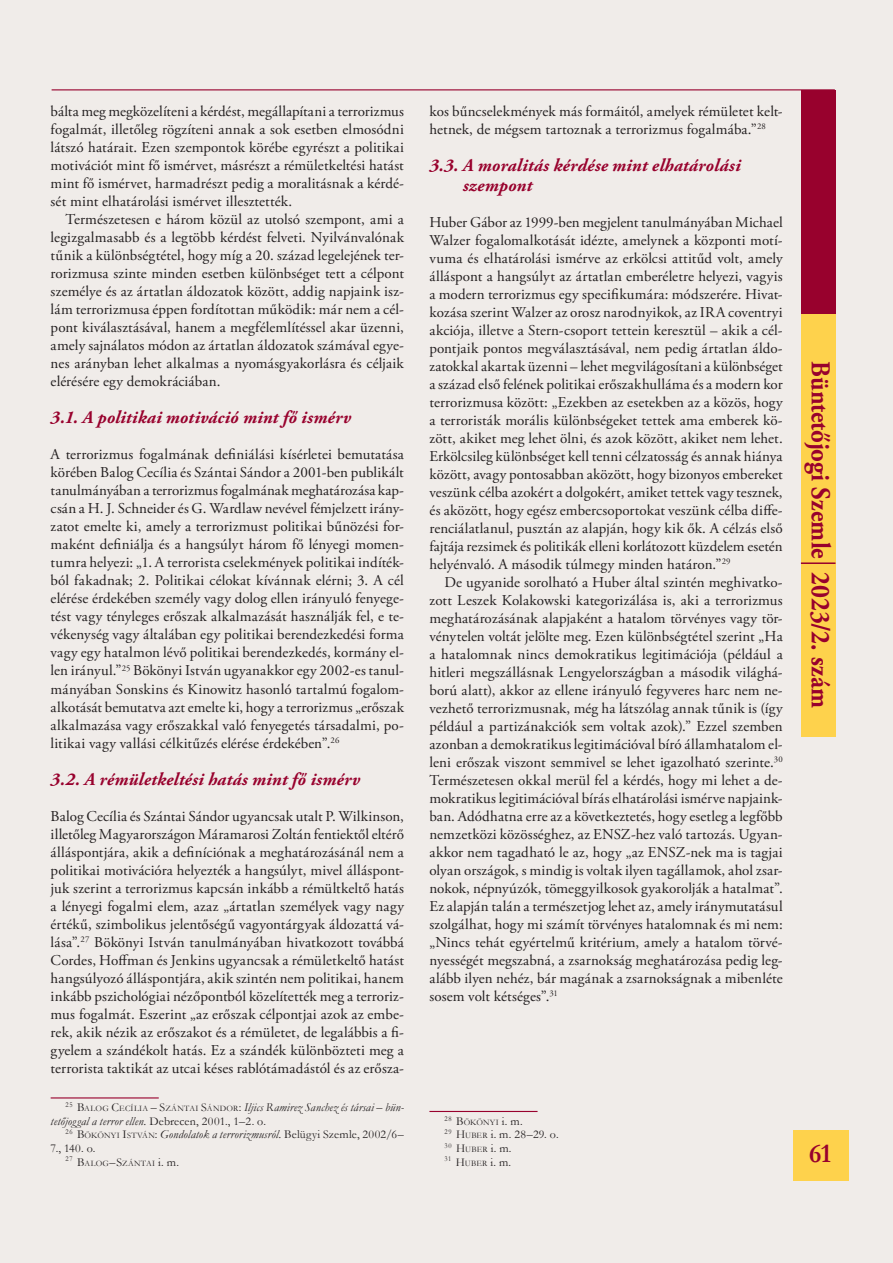
<style>
.page{position:relative;width:893px;height:1263px;background:#fff}
.page>*{position:absolute;margin:0;border:0;box-sizing:border-box;transform-origin:0 0}
.t1{font:700 27.3px "Adobe Garamond Pro";color:#98012d;scale:.91 1}
.t2{font:700 27px "Garamond";color:#98012d}
._2__cím{font:italic 700 18px/19.5px "Adobe Garamond Pro";letter-spacing:.01em;color:#98012d}
.tompa_szöveg{font:15px/18px "Adobe Garamond Pro";letter-spacing:.005em;color:#231f20;text-align:justify}
.Szöveg{font:15px/18px "Adobe Garamond Pro";letter-spacing:.01em;color:#231f20;text-align:justify}
.labjegyzet{font:italic 12px/13.5px "Garamond";letter-spacing:.01em;color:#231f20}
.labjegyzet-2{font:12px/13.5px "Garamond";letter-spacing:.02em;color:#231f20}
.labjegyzet-3{font:8.4px "Garamond";letter-spacing:.03em;color:#231f20}
.s1{font-style:normal}
.s2{font-style:normal;font-size:8.4px}
.s3{font-style:inherit}
.s4{font-size:8.4px}
.s5{font-style:italic}
.s6{font-size:12px}
</style>
<div class="page">
<div style="left:0;top:0;width:892px;height:1262px;background:#f0ece9"></div>
<div style="left:793px;top:1129px;width:55px;height:51px;background:#fed24c"></div>
<hr style="left:52px;top:89px;width:782px;height:1px;background:#98012d">
<div style="left:800px;top:312px;width:34px;height:424px;background:#fed24c"></div>
<div style="left:800px;top:90px;width:34px;height:224px;background:#98012d"></div>
<hr style="left:800px;top:562px;width:35px;height:2px;background:#98012d">
<hr style="left:51px;top:1097px;width:108px;height:1px;background:#98012d">
<hr style="left:429px;top:1110px;width:108px;height:1px;background:#98012d">
<p class="tompa_szöveg" style="left:51px;top:102px;width:354px">bálta meg megközelíteni a kérdést, megállapítani a terrorizmus fogalmát, illetőleg rögzíteni annak a sok esetben elmosódni látszó határait. Ezen szempontok körébe egyrészt a politikai motivációt mint fő ismérvet, másrészt a rémületkeltési hatást mint fő ismérvet, harmadrészt pedig a moralitásnak a kérdé&shy;sét mint elhatárolási ismérvet illesztették.</p>
<p class="Szöveg" style="left:51px;top:210px;width:355px;text-indent:15px">Természetesen e három közül az utolsó szempont, ami a legizgalmasabb és a legtöbb kérdést felveti. Nyilvánvalónak tűnik a különbségtétel, hogy míg a 20. század legelejének ter&shy;rorizmusa szinte minden esetben különbséget tett a célpont személye és az ártatlan áldozatok között, addig napjaink isz&shy;lám terrorizmusa éppen fordítottan működik: már nem a cél&shy;pont kiválasztásával, hanem a megfélemlítéssel akar üzenni, amely sajnálatos módon az ártatlan áldozatok számával egye&shy;nes arányban lehet alkalmas a nyomásgyakorlásra és céljaik elérésére egy demokráciában.</p>
<p class="_2__cím" style="left:51px;top:408px;width:302px">3.1. A politikai motiváció mint fő ismérv</p>
<p class="tompa_szöveg" style="left:51px;top:446px;width:355px">A terrorizmus fogalmának definiálási kísérletei bemutatása körében Balog Cecília és Szántai Sándor a 2001-ben publikált tanulmányában a terrorizmus fogalmának meghatározása kap&shy;csán a H. J. Schneider és G. Wardlaw nevével fémjelzett irány&shy;zatot emelte ki, amely a terrorizmust politikai bűnözési for&shy;maként definiálja és a hangsúlyt három fő lényegi momen&shy;tumra helyezi: „1. A terrorista cselekmények politikai indíték&shy;ból fakadnak; 2. Politikai célokat kívánnak elérni; 3. A cél elérése érdekében személy vagy dolog ellen irányuló fenyege&shy;tést vagy tényleges erőszak alkalmazását használják fel, e te&shy;vékenység vagy általában egy politikai berendezkedési forma vagy egy hatalmon lévő politikai berendezkedés, kormány el&shy;len irányul.”<sup>25</sup> Bökönyi István ugyanakkor egy 2002-es tanul&shy;mányában Sonskins és Kinowitz hasonló tartalmú fogalom&shy;alkotását bemutatva azt emelte ki, hogy a terrorizmus „erőszak alkalmazása vagy erőszakkal való fenyegetés társadalmi, po&shy;litikai vagy vallási célkitűzés elérése érdekében”.<sup>26</sup></p>
<p class="_2__cím" style="left:51px;top:769px;width:311px">3.2. A rémületkeltési hatás mint fő ismérv</p>
<p class="tompa_szöveg" style="left:51px;top:807px;width:355px">Balog Cecília és Szántai Sándor ugyancsak utalt P. Wilkinson, illetőleg Magyarországon Máramarosi Zoltán fentiektől eltérő álláspontjára, akik a definíciónak a meghatározásánál nem a politikai motivációra helyezték a hangsúlyt, mivel álláspont&shy;juk szerint a terrorizmus kapcsán inkább a rémültkeltő hatás a lényegi fogalmi elem, azaz „ártatlan személyek vagy nagy értékű, szimbolikus jelentőségű vagyontárgyak áldozattá vá&shy;lása”.<sup>27</sup> Bökönyi István tanulmányában hivatkozott továbbá Cordes, Hoffman és Jenkins ugyancsak a rémületkeltő hatást hangsúlyozó álláspontjára, akik szintén nem politikai, hanem inkább pszichológiai nézőpontból közelítették meg a terroriz&shy;mus fogalmát. Eszerint „az erőszak célpontjai azok az embe&shy;rek, akik nézik az erőszakot és a rémületet, de legalábbis a fi&shy;gyelem a szándékolt hatás. Ez a szándék különbözteti meg a terrorista taktikát az utcai késes rablótámadástól és az erősza-</p>
<p class="labjegyzet" style="left:51px;top:1100px;width:355px;text-indent:15px"><sup>25</sup> <span class="s1">B</span><span class="s2">AL OG</span> <span class="s1">C</span><span class="s2">EC ÍLIA</span> <span class="s1">– S</span><span class="s2">ZÁNTAI</span> <span class="s1">S</span><span class="s2">ÁNDOR</span><span class="s1">:</span> Iljics Ramirez Sanchez és társai – bün&shy;tetőjoggal a terror ellen. <span class="s1">Debrecen, 2001., 1–2. o.</span></p>
<p class="labjegyzet-2" style="left:51px;top:1127px;width:354px;text-indent:15px"><sup>26</sup> <span class="s3">B</span><span class="s4">ÖKÖNYI</span> <span class="s3">I</span><span class="s4">STVÁN</span>: <span class="s5">Gondolatok a terrorizmusról.</span> Belügyi Szemle, 2002/6–<br>7., 140. o.</p>
<p class="labjegyzet-3" style="left:65px;top:1156px;width:115px"><sup>27</sup> <span class="s6">B</span>ALOG<span class="s6">–S</span>ZÁNTAI <span class="s6">i. m.</span></p>
<p class="tompa_szöveg" style="left:429px;top:102px;width:354px">kos bűncselekmények más formáitól, amelyek rémületet kelt&shy;hetnek, de mégsem tartoznak a terrorizmus fogalmába.”<sup>28</sup></p>
<p class="_2__cím" style="left:462px;top:156px;width:279px;text-indent:-33px">3.3. A moralitás kérdése mint elhatárolási szempont</p>
<p class="tompa_szöveg" style="left:429px;top:213px;width:355px">Huber Gábor az 1999-ben megjelent tanulmányában Michael Walzer fogalomalkotását idézte, amelynek a központi motí&shy;vuma és elhatárolási ismérve az erkölcsi attitűd volt, amely álláspont a hangsúlyt az ártatlan emberéletre helyezi, vagyis a modern terrorizmus egy specifikumára: módszerére. Hivat&shy;kozása szerint Walzer az orosz narodnyikok, az IRA coventryi akciója, illetve a Stern-csoport tettein keresztül – akik a cél&shy;pontjaik pontos megválasztásával, nem pedig ártatlan áldo&shy;zatokkal akartak üzenni – lehet megvilágosítani a különbséget a század első felének politikai erőszakhulláma és a modern kor terrorizmusa között: „Ezekben az esetekben az a közös, hogy a terroristák morális különbségeket tettek ama emberek kö&shy;zött, akiket meg lehet ölni, és azok között, akiket nem lehet.<br>Erkölcsileg különbséget kell tenni célzatosság és annak hiánya között, avagy pontosabban aközött, hogy bizonyos embereket veszünk célba azokért a dolgokért, amiket tettek vagy tesznek, és aközött, hogy egész embercsoportokat veszünk célba diffe&shy;renciálatlanul, pusztán az alapján, hogy kik ők. A célzás első fajtája rezsimek és politikák elleni korlátozott küzdelem esetén helyénvaló. A második túlmegy minden határon.”<sup>29</sup></p>
<p class="Szöveg" style="left:429px;top:573px;width:355px;text-indent:15px">De ugyanide sorolható a Huber által szintén meghivatko&shy;zott Leszek Kolakowski kategorizálása is, aki a terrorizmus meghatározásának alapjaként a hatalom törvényes vagy tör&shy;vénytelen voltát jelölte meg. Ezen különbségtétel szerint „Ha a hatalomnak nincs demokratikus legitimációja (például a hitleri megszállásnak Lengyelországban a második világhá&shy;ború alatt), akkor az ellene irányuló fegyveres harc nem ne&shy;vezhető terrorizmusnak, még ha látszólag annak tűnik is (így például a partizánakciók sem voltak azok).” Ezzel szemben azonban a demokratikus legitimációval bíró államhatalom el&shy;leni erőszak viszont semmivel se lehet igazolható szerinte.<sup>30<br></sup>Természetesen okkal merül fel a kérdés, hogy mi lehet a de&shy;mokratikus legitimációval bírás elhatárolási ismérve napjaink&shy;ban. Adódhatna erre az a következtetés, hogy esetleg a legfőbb nemzetközi közösséghez, az ENSZ-hez való tartozás. Ugyan&shy;akkor nem tagadható le az, hogy „az ENSZ-nek ma is tagjai olyan országok, s mindig is voltak ilyen tagállamok, ahol zsar&shy;nokok, népnyúzók, tömeggyilkosok gyakorolják a hatalmat”.<br>Ez alapján talán a természetjog lehet az, amely iránymutatásul szolgálhat, hogy mi számít törvényes hatalomnak és mi nem: „Nincs tehát egyértelmű kritérium, amely a hatalom törvé&shy;nyességét megszabná, a zsarnokság meghatározása pedig leg&shy;alább ilyen nehéz, bár magának a zsarnokságnak a mibenléte sosem volt kétséges”.<sup>31</sup></p>
<h1 class="t1" style="left:836px;top:361px;width:383px;rotate:90deg">Büntetőjogi Szemle 2023/2. szám</h1>
<p class="labjegyzet-3" style="left:444px;top:1116px;width:80px"><sup>28</sup> <span class="s6">B</span>ÖKÖNYI <span class="s6">i. m.</span></p>
<p class="labjegyzet-2" style="left:444px;top:1127px;width:116px"><sup>29</sup> <span class="s3">H</span><span class="s4">UBER</span> i. m. 28–29. o.</p>
<p class="labjegyzet-3" style="left:444px;top:1143px;width:69px"><sup>30</sup> <span class="s6">H</span>UBER <span class="s6">i. m.</span></p>
<p class="labjegyzet-3" style="left:444px;top:1156px;width:68px"><sup>31</sup> <span class="s6">H</span>UBER <span class="s6">i. m.</span></p>
<h2 class="t2" style="left:808px;top:1134px;width:24px">61</h2>
</div>
